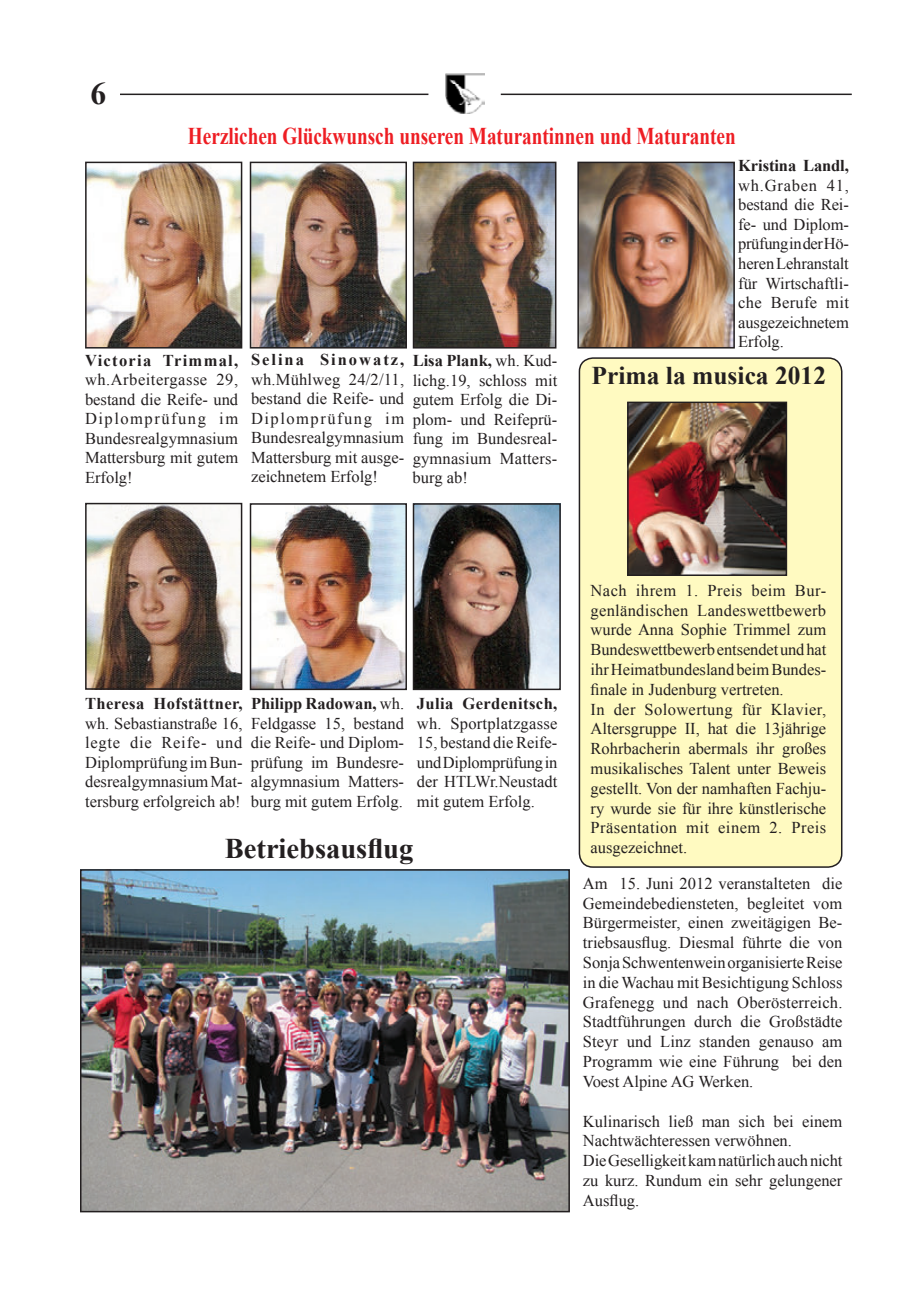
<style>
.page{position:relative;width:919px;height:1289px;background:#fff}
.page>*{position:absolute;margin:0;border:0;box-sizing:border-box;transform-origin:0 0}
.t1{font:700 31.5px "Times New Roman";color:#231f20}
.t2{font:700 28.5px "Times New Roman";color:#231f20}
.t3{font:700 25.5px "Times New Roman";color:#231f20}
.t4{font:700 24px "Times New Roman";color:#ee1d23;scale:.8 1}
.t5{font:16.5px/19.5px "Times New Roman";color:#231f20;text-align:justify}
.t6{font:700 16.5px "Times New Roman";letter-spacing:.025em;color:#231f20}
.t7{font:700 16.5px "Times New Roman";letter-spacing:.08em;color:#231f20}
.t8{font:700 16.5px "Times New Roman";letter-spacing:.12em;color:#231f20}
.t9{font:700 16.5px "Times New Roman";letter-spacing:-.005em;color:#231f20}
.s1{font-weight:700}
</style>
<div class="page">
<hr style="left:120px;top:94px;width:308px;height:1px;background:#231f20">
<hr style="left:500px;top:94px;width:351px;height:1px;background:#231f20">
<img style="left:445px;top:74px;width:39px;height:40px">
<img style="left:416px;top:165px;width:137px;height:180px">
<div style="left:413px;top:162px;width:143px;height:186px;border:2px solid #231f20"></div>
<img style="left:416px;top:506px;width:141px;height:181px">
<div style="left:413px;top:503px;width:147px;height:187px;border:2px solid #231f20"></div>
<img style="left:580px;top:165px;width:151px;height:180px">
<div style="left:577px;top:162px;width:157px;height:186px;border:2px solid #231f20"></div>
<div style="left:579px;top:358px;width:262px;height:509px;background:#fffac1;border-radius:14px"></div>
<div style="left:578px;top:357px;width:264px;height:510px;border:2px solid #231f20;border-radius:14px"></div>
<img style="left:630px;top:404px;width:154px;height:169px">
<div style="left:627px;top:401px;width:160px;height:175px;border:2px solid #231f20"></div>
<img style="left:88px;top:165px;width:151px;height:180px">
<div style="left:85px;top:162px;width:157px;height:186px;border:2px solid #231f20"></div>
<img style="left:88px;top:506px;width:151px;height:180px">
<div style="left:85px;top:503px;width:157px;height:186px;border:2px solid #231f20"></div>
<img style="left:253px;top:506px;width:151px;height:181px">
<div style="left:250px;top:503px;width:157px;height:187px;border:2px solid #231f20"></div>
<img style="left:253px;top:165px;width:151px;height:180px">
<div style="left:250px;top:162px;width:157px;height:186px;border:2px solid #231f20"></div>
<img style="left:83px;top:872px;width:484px;height:337px">
<div style="left:80px;top:869px;width:490px;height:343px;border:2px solid #231f20"></div>
<h1 class="t1" style="left:90px;top:72px;width:17px">6</h1>
<h3 class="t4" style="left:188px;top:120px;width:686px">Herzlichen Glückwunsch unseren Maturantinnen und Maturanten</h3>
<p class="t9" style="left:738px;top:154px;width:112px">Kristina Landl,</p>
<p class="t5" style="left:738px;top:175px;width:112px">wh.Graben 41, bestand die Rei&shy;fe- und Diplom&shy;prüfunginderHö&shy;herenLehranstalt für Wirtschaftli&shy;che Berufe mit ausgezeichnetem Erfolg.</p>
<p class="t7" style="left:85px;top:349px;width:155px">Victoria Trimmal,</p>
<p class="t5" style="left:85px;top:370px;width:155px">wh.Arbeitergasse 29, bestand die Reife- und Diplomprüfung im Bundesrealgymnasium Mattersburg mit gutem Erfolg!</p>
<p class="t8" style="left:251px;top:348px;width:155px">Selina Sinowatz,</p>
<p class="t5" style="left:251px;top:369px;width:155px">wh.Mühlweg 24/2/11, bestand die Reife- und Diplomprüfung im Bundesrealgymnasium Mattersburg mit ausge&shy;zeichnetem Erfolg!</p>
<p class="t5" style="left:412px;top:350px;width:146px"><span class="s1">Lisa Plank,</span> wh. Kud&shy;lichg.19, schloss mit gutem Erfolg die Di&shy;plom- und Reifeprü&shy;fung im Bundesreal&shy;gymnasium Matters&shy;burg ab!</p>
<h3 class="t3" style="left:591px;top:357px;width:236px">Prima la musica 2012</h3>
<p class="t6" style="left:85px;top:692px;width:159px">Theresa Hofstättner,</p>
<p class="t5" style="left:85px;top:713px;width:159px">wh. Sebastianstraße 16, legte die Reife- und Diplomprüfung imBun&shy;desrealgymnasiumMat&shy;tersburg erfolgreich ab!</p>
<p class="t5" style="left:251px;top:693px;width:155px"><span class="s1">Philipp Radowan,</span> wh.<br>Feldgasse 15, bestand die Reife- und Diplom&shy;prüfung im Bundesre&shy;algymnasium Matters&shy;burg mit gutem Erfolg.</p>
<p class="t6" style="left:417px;top:692px;width:142px">Julia Gerdenitsch,</p>
<p class="t5" style="left:417px;top:713px;width:142px">wh. Sportplatzgasse 15, bestand die Reife&shy;undDiplomprüfungin der HTLWr.Neustadt mit gutem Erfolg.</p>
<p class="t5" style="left:590px;top:580px;width:237px;text-align:left">Nach ihrem 1. Preis beim Bur&shy;genländischen Landeswettbewerb wurde Anna Sophie Trimmel zum Bundeswettbewerbentsendetundhat ihrHeimatbundeslandbeimBundes&shy;finale in Judenburg vertreten.<br>In der Solowertung für Klavier, Altersgruppe II, hat die 13jährige Rohrbacherin abermals ihr großes musikalisches Talent unter Beweis gestellt. Von der namhaften Fachju&shy;ry wurde sie für ihre künstlerische Präsentation mit einem 2. Preis</p>
<h2 class="t2" style="left:225px;top:828px;width:190px">Betriebsausflug</h2>
<p class="t5" style="left:590px;top:837px;width:98px">ausgezeichnet.</p>
<p class="t5" style="left:583px;top:873px;width:261px">Am 15. Juni 2012 veranstalteten die Gemeindebediensteten, begleitet vom Bürgermeister, einen zweitägigen Be&shy;triebsausflug. Diesmal führte die von SonjaSchwentenweinorganisierteReise in die Wachau mit Besichtigung Schloss Grafenegg und nach Oberösterreich.<br>Stadtführungen durch die Großstädte Steyr und Linz standen genauso am Programm wie eine Führung bei den Voest Alpine AG Werken.</p>
<p class="t5" style="left:583px;top:1110px;width:261px;text-align:left">Kulinarisch ließ man sich bei einem<br>Nachtwächteressen verwöhnen.<br>DieGeselligkeitkamnatürlichauchnicht zu kurz. Rundum ein sehr gelungener<br>Ausflug.</p>
</div>
